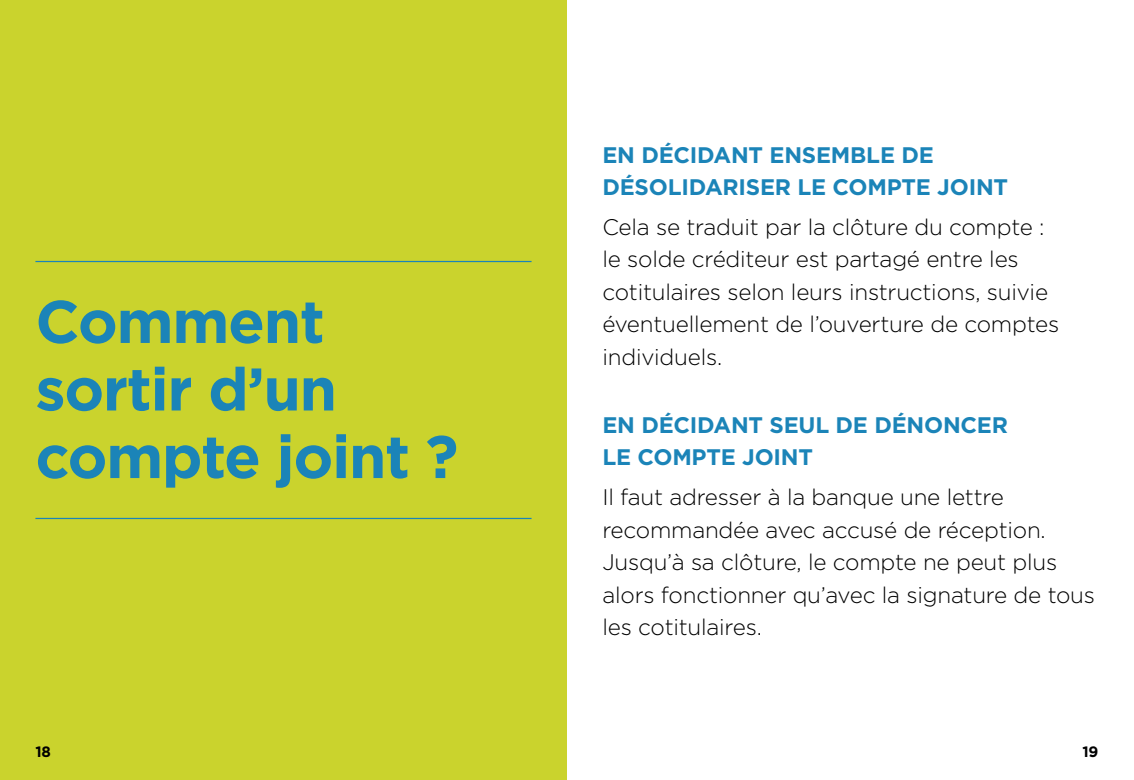
<style>
.page{position:relative;width:1134px;height:780px;background:#fff}
.page>*{position:absolute;margin:0;border:0;box-sizing:border-box;transform-origin:0 0}
.H1_-_chapitres{font:700 60px/67.5px "Gotham";letter-spacing:-.02em;color:#1b84b8}
.Texte{font:300 22.5px/32.5px "Gotham";letter-spacing:-.01em;color:#000}
.Texte-2{font:700 22.5px/32.5px "Gotham";letter-spacing:-.01em;color:#1b84b8}
.t1{font:700 15px "Gotham";color:#000}
</style>
<div class="page">
<div style="left:0;top:0;width:567px;height:780px;background:#cad32d"></div>
<hr style="left:35px;top:518px;width:496px;height:1px;background:#1b84b8">
<hr style="left:35px;top:261px;width:496px;height:1px;background:#1b84b8">
<h1 class="H1_-_chapitres" style="left:35px;top:287px;width:424px">Comment sortir d’un compte joint ?</h1>
<p class="Texte-2" style="left:602px;top:138px;width:407px">EN DÉCIDANT ENSEMBLE DE<br>DÉSOLIDARISER LE COMPTE JOINT</p>
<p class="Texte" style="left:602px;top:210px;width:458px">Cela se traduit par la clôture du compte : le solde créditeur est partagé entre les cotitulaires selon leurs instructions, suivie éventuellement de l’ouverture de comptes individuels.</p>
<p class="Texte-2" style="left:602px;top:408px;width:407px">EN DÉCIDANT SEUL DE DÉNONCER<br>LE COMPTE JOINT</p>
<p class="Texte" style="left:602px;top:480px;width:494px">Il faut adresser à la banque une lettre recommandée avec accusé de réception.<br>Jusqu’à sa clôture, le compte ne peut plus alors fonctionner qu’avec la signature de tous les cotitulaires.</p>
<p class="t1" style="left:35px;top:741px;width:17px">18</p>
<p class="t1" style="left:1082px;top:741px;width:18px">19</p>
</div>
